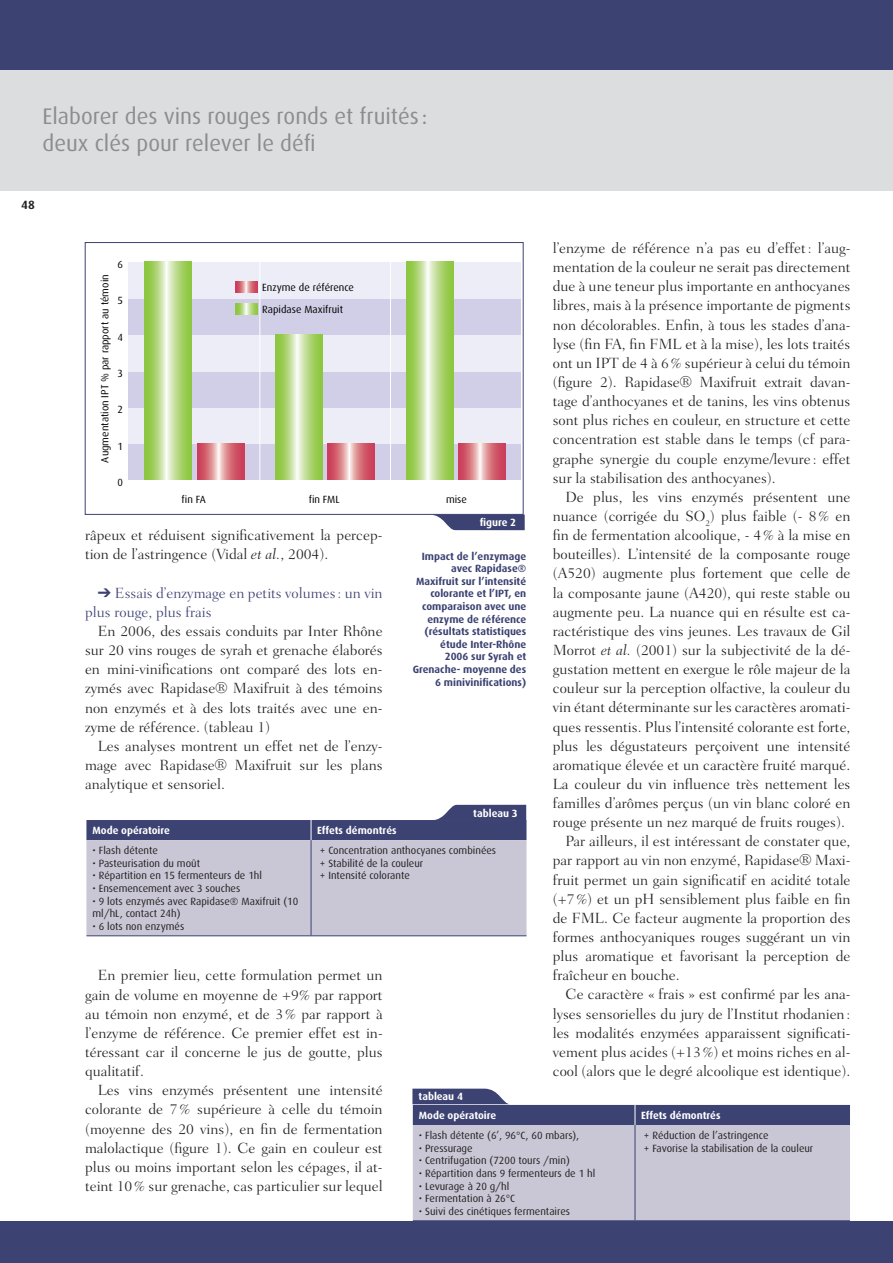
<style>
.page{position:relative;width:893px;height:1263px;background:#3c4272}
.page>*{position:absolute;margin:0;border:0;box-sizing:border-box;transform-origin:0 0}
.t1{font:22.5px/27px "Dax";color:#8b8d90}
.t2{font:300 15px/19.2px "Fairfield LH";color:#231f20;text-align:justify}
.t3{font:300 15px/19.2px "Fairfield LH";color:#3c4272}
.t4{font:700 12px "Dax";color:#231f20}
.t5{font:10.5px/12.6px "Dax";color:#231f20}
.t6{font:700 10.5px/12.6px "Dax";color:#3c4272;text-align:right}
.t7{font:10.5px/22.6px "Dax";color:#000}
.t8{font:700 10.5px "Dax";color:#fff}
.s1{font-style:italic}
</style>
<div class="page">
<div style="left:0;top:70px;width:893px;height:121px;background:#dcdddf"></div>
<div style="left:0;top:191px;width:893px;height:1029px;background:#fff"></div>
<svg style="left:412px;top:1089px;width:438px;height:132px"></svg>
<div style="left:129px;top:444px;width:392px;height:36px;background:#d0cfe7"></div>
<div style="left:129px;top:407px;width:392px;height:37px;background:#ecedf6"></div>
<div style="left:129px;top:372px;width:392px;height:35px;background:#d0cfe7"></div>
<div style="left:129px;top:335px;width:392px;height:37px;background:#ecedf6"></div>
<div style="left:129px;top:299px;width:392px;height:36px;background:#d0cfe7"></div>
<div style="left:129px;top:262px;width:392px;height:37px;background:#ecedf6"></div>
<hr style="left:260px;top:262px;width:1px;height:218px;background:#fff">
<hr style="left:390px;top:262px;width:1px;height:218px;background:#fff">
<svg style="left:197px;top:443px;width:47px;height:37px"></svg>
<svg style="left:328px;top:443px;width:47px;height:37px"></svg>
<svg style="left:458px;top:443px;width:47px;height:37px"></svg>
<svg style="left:145px;top:261px;width:47px;height:219px"></svg>
<svg style="left:276px;top:334px;width:47px;height:146px"></svg>
<svg style="left:406px;top:261px;width:47px;height:219px"></svg>
<svg style="left:236px;top:304px;width:22px;height:11px"></svg>
<svg style="left:236px;top:282px;width:22px;height:11px"></svg>
<div style="left:85px;top:242px;width:438px;height:272px;border:1px solid #3c4272"></div>
<svg style="left:429px;top:514px;width:96px;height:16px"></svg>
<svg style="left:86px;top:805px;width:440px;height:131px"></svg>
<h1 class="t1" style="left:43px;top:103px;width:386px">Elaborer des vins rouges ronds et fruités : deux clés pour relever le défi</h1>
<p class="t4" style="left:21px;top:198px;width:15px">48</p>
<p class="t2" style="left:553px;top:239px;width:299px">l’enzyme de référence n’a pas eu d’effet: l’aug&shy;mentation de la couleur ne serait pas directement due à une teneur plus importante en anthocyanes libres, mais à la présence importante de pigments non décolorables. Enfin, à tous les stades d’ana&shy;lyse (fin FA, fin FML et à la mise), les lots traités ont un IPT de 4 à 6% supérieur à celui du témoin (figure 2). Rapidase® Maxifruit extrait davan&shy;tage d’anthocyanes et de tanins, les vins obtenus sont plus riches en couleur, en structure et cette concentration est stable dans le temps (cf para&shy;graphe synergie du couple enzyme/levure : effet sur la stabilisation des anthocyanes).</p>
<p class="t2" style="left:566px;top:487px;width:286px">De plus, les vins enzymés présentent une</p>
<p class="t2" style="left:553px;top:506px;width:299px">nuance (corrigée du SO<sub>2</sub>) plus faible (- 8% en</p>
<p class="t2" style="left:553px;top:526px;width:299px">fin de fermentation alcoolique, - 4% à la mise en</p>
<p class="t2" style="left:553px;top:545px;width:299px">bouteilles). L’intensité de la composante rouge</p>
<p class="t2" style="left:553px;top:564px;width:299px">(A520) augmente plus fortement que celle de</p>
<p class="t2" style="left:553px;top:583px;width:299px">la composante jaune (A420), qui reste stable ou</p>
<p class="t2" style="left:553px;top:602px;width:299px">augmente peu. La nuance qui en résulte est ca-</p>
<p class="t2" style="left:553px;top:621px;width:299px">ractéristique des vins jeunes. Les travaux de Gil</p>
<p class="t2" style="left:553px;top:640px;width:299px">Morrot <span class="s1">et al.</span> (2001) sur la subjectivité de la dé-</p>
<p class="t2" style="left:553px;top:660px;width:299px">gustation mettent en exergue le rôle majeur de la</p>
<p class="t2" style="left:553px;top:679px;width:299px">couleur sur la perception olfactive, la couleur du</p>
<p class="t2" style="left:553px;top:698px;width:299px">vin étant déterminante sur les caractères aromati-</p>
<p class="t2" style="left:553px;top:717px;width:299px">ques ressentis. Plus l’intensité colorante est forte,</p>
<p class="t2" style="left:553px;top:736px;width:299px">plus les dégustateurs perçoivent une intensité</p>
<p class="t2" style="left:553px;top:755px;width:299px">aromatique élevée et un caractère fruité marqué.</p>
<p class="t2" style="left:553px;top:774px;width:299px">La couleur du vin influence très nettement les</p>
<p class="t2" style="left:553px;top:793px;width:299px">familles d’arômes perçus (un vin blanc coloré en</p>
<p class="t2" style="left:553px;top:813px;width:294px">rouge présente un nez marqué de fruits rouges).</p>
<p class="t2" style="left:566px;top:832px;width:286px">Par ailleurs, il est intéressant de constater que,</p>
<p class="t2" style="left:553px;top:851px;width:299px">par rapport au vin non enzymé, Rapidase® Maxi-</p>
<p class="t2" style="left:553px;top:870px;width:299px">fruit permet un gain significatif en acidité totale</p>
<p class="t2" style="left:553px;top:889px;width:299px">(+7%) et un pH sensiblement plus faible en fin</p>
<p class="t2" style="left:553px;top:908px;width:299px">de FML. Ce facteur augmente la proportion des</p>
<p class="t2" style="left:553px;top:927px;width:299px">formes anthocyaniques rouges suggérant un vin</p>
<p class="t2" style="left:553px;top:947px;width:299px">plus aromatique et favorisant la perception de</p>
<p class="t2" style="left:553px;top:966px;width:128px">fraîcheur en bouche.</p>
<p class="t2" style="left:566px;top:985px;width:286px">Ce caractère « frais » est confirmé par les ana-</p>
<p class="t2" style="left:553px;top:1004px;width:299px">lyses sensorielles du jury de l’Institut rhodanien:</p>
<p class="t2" style="left:553px;top:1023px;width:299px">les modalités enzymées apparaissent significati-</p>
<p class="t2" style="left:553px;top:1042px;width:299px">vement plus acides (+13%) et moins riches en al-</p>
<p class="t2" style="left:553px;top:1061px;width:299px">cool (alors que le degré alcoolique est identique).</p>
<p class="t7" style="left:118px;top:253px;width:7px">6</p>
<p class="t7" style="left:93px;top:463px;width:190px;rotate:-90deg">Augmentation IPT % par rapport au témoin</p>
<p class="t7" style="left:262px;top:276px;width:93px">Enzyme de référence<br>Rapidase Maxifruit</p>
<p class="t7" style="left:118px;top:289px;width:7px">5</p>
<p class="t7" style="left:118px;top:326px;width:7px">4</p>
<p class="t7" style="left:118px;top:362px;width:7px">3</p>
<p class="t7" style="left:118px;top:398px;width:7px">2</p>
<p class="t7" style="left:118px;top:435px;width:7px">1</p>
<p class="t7" style="left:118px;top:471px;width:7px">0</p>
<p class="t7" style="left:182px;top:488px;width:26px">fin FA</p>
<p class="t7" style="left:309px;top:488px;width:32px">fin FML</p>
<p class="t7" style="left:446px;top:488px;width:22px">mise</p>
<p class="t8" style="left:480px;top:516px;width:38px">figure 2</p>
<p class="t2" style="left:85px;top:526px;width:299px">râpeux et réduisent significativement la percep&shy;tion de l’astringence (Vidal <span class="s1">et al.</span>, 2004).</p>
<p class="t3" style="left:85px;top:583px;width:299px;text-indent:13px">➔ Essais d’enzymage en petits volumes: un vin plus rouge, plus frais</p>
<p class="t2" style="left:85px;top:621px;width:299px;text-indent:13px">En 2006, des essais conduits par Inter Rhône sur 20 vins rouges de syrah et grenache élaborés en mini-vinifications ont comparé des lots en&shy;zymés avec Rapidase® Maxifruit à des témoins non enzymés et à des lots traités avec une en&shy;zyme de référence. (tableau 1)</p>
<p class="t2" style="left:85px;top:736px;width:299px;text-indent:13px">Les analyses montrent un effet net de l’enzy&shy;mage avec Rapidase® Maxifruit sur les plans analytique et sensoriel.</p>
<p class="t6" style="left:413px;top:550px;width:115px">Impact de l’enzymage avec Rapidase®<br>Maxifruit sur l’intensité colorante et l’IPT, en comparaison avec une enzyme de référence (résultats statistiques étude Inter-Rhône<br>2006 sur Syrah et<br>Grenache- moyenne des<br>6 minivinifications)</p>
<p class="t8" style="left:473px;top:807px;width:46px">tableau 3</p>
<p class="t8" style="left:92px;top:824px;width:79px">Mode opératoire</p>
<p class="t8" style="left:317px;top:824px;width:81px">Effets démontrés</p>
<p class="t5" style="left:92px;top:844px;width:67px">• Flash détente</p>
<p class="t5" style="left:92px;top:857px;width:109px">• Pasteurisation du moût</p>
<p class="t5" style="left:92px;top:869px;width:171px">• Répartition en 15 fermenteurs de 1hl</p>
<p class="t5" style="left:92px;top:882px;width:149px">• Ensemencement avec 3 souches</p>
<p class="t5" style="left:92px;top:895px;width:207px">• 9 lots enzymés avec Rapidase® Maxifruit (10 ml/hL, contact 24h)</p>
<p class="t5" style="left:92px;top:920px;width:93px">• 6 lots non enzymés</p>
<p class="t5" style="left:320px;top:844px;width:178px">+ Concentration anthocyanes combinées + Stabilité de la couleur<br>+ Intensité colorante</p>
<p class="t2" style="left:85px;top:966px;width:299px;text-indent:13px">En premier lieu, cette formulation permet un gain de volume en moyenne de +9% par rapport au témoin non enzymé, et de 3% par rapport à l’enzyme de référence. Ce premier effet est in&shy;téressant car il concerne le jus de goutte, plus qualitatif.</p>
<p class="t2" style="left:85px;top:1081px;width:299px;text-indent:13px">Les vins enzymés présentent une intensité colorante de 7% supérieure à celle du témoin (moyenne des 20 vins), en fin de fermentation malolactique (figure 1). Ce gain en couleur est plus ou moins important selon les cépages, il at&shy;teint 10% sur grenache, cas particulier sur lequel</p>
<p class="t8" style="left:419px;top:1090px;width:46px">tableau 4</p>
<p class="t8" style="left:419px;top:1109px;width:79px">Mode opératoire</p>
<p class="t8" style="left:641px;top:1109px;width:81px">Effets démontrés</p>
<p class="t5" style="left:419px;top:1129px;width:162px">• Flash détente (6’, 96°C, 60 mbars),</p>
<p class="t5" style="left:419px;top:1142px;width:55px">• Pressurage</p>
<p class="t5" style="left:419px;top:1154px;width:153px">• Centrifugation (7200 tours /min)</p>
<p class="t5" style="left:419px;top:1167px;width:178px">• Répartition dans 9 fermenteurs de 1 hl</p>
<p class="t5" style="left:419px;top:1180px;width:92px">• Levurage à 20 g/hl</p>
<p class="t5" style="left:419px;top:1192px;width:98px">• Fermentation à 26°C</p>
<p class="t5" style="left:419px;top:1205px;width:153px">• Suivi des cinétiques fermentaires</p>
<p class="t5" style="left:644px;top:1129px;width:171px">+ Réduction de l’astringence<br>+ Favorise la stabilisation de la couleur</p>
</div>
